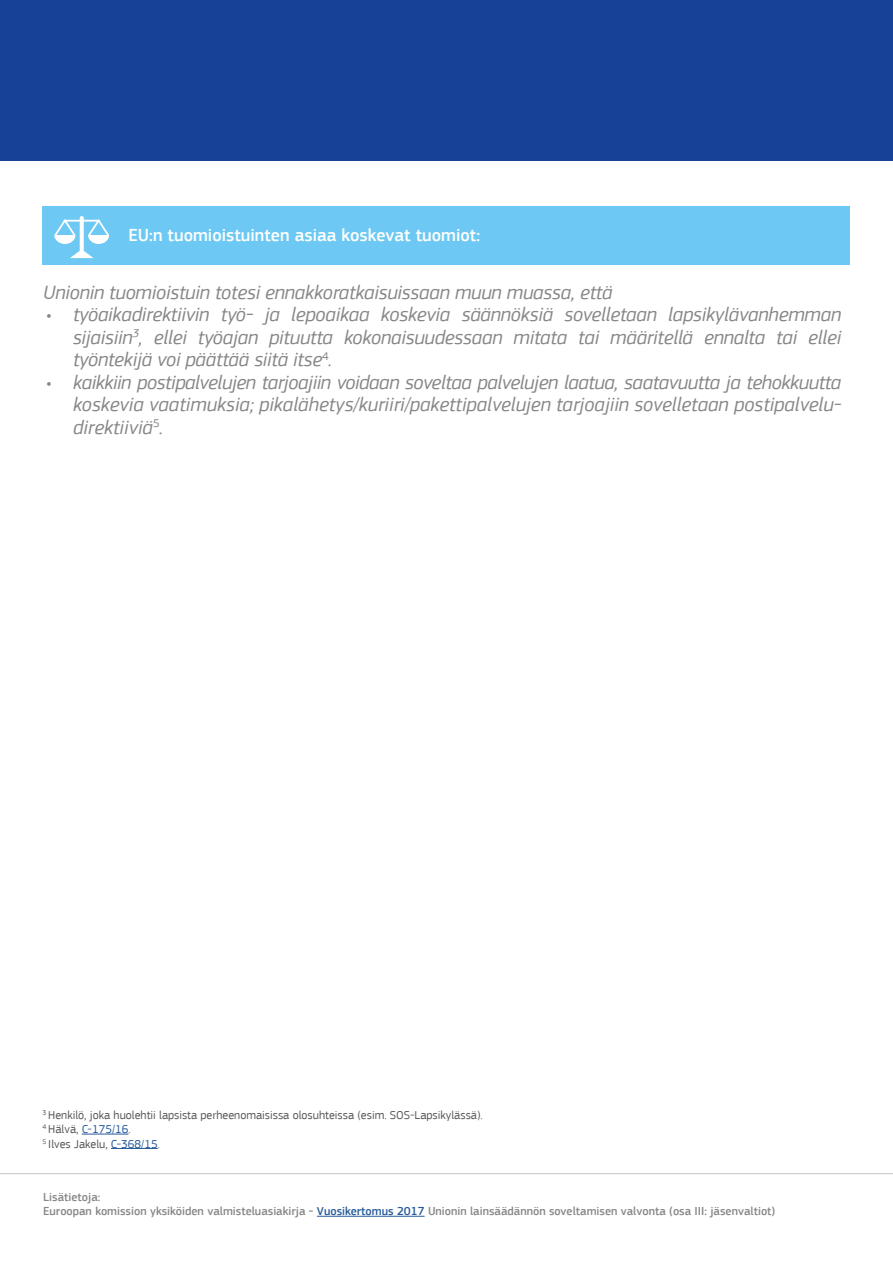
<style>
.page{position:relative;width:893px;height:1263px;background:#fff}
.page>*{position:absolute;margin:0;border:0;box-sizing:border-box;transform-origin:0 0}
.t1{font:italic 20.25px/22.5px "EC Square Sans Pro";letter-spacing:-.01em;color:#878787;text-align:justify}
.t2{font:500 18px "EC Square Sans Pro";color:#fff}
.t3{font:500 12px/14.4px "EC Square Sans Pro";color:#878787}
.t4{font:12px/14.4px "EC Square Sans Pro";color:#575756}
.s1{color:#275b9b}
</style>
<div class="page">
<hr style="left:82px;top:1134px;width:46px;height:1px;background:#275b9b">
<hr style="left:111px;top:1148px;width:47px;height:1px;background:#275b9b">
<hr style="left:0;top:1173px;width:893px;height:1px;background:#c6c6c6">
<div style="left:0;top:0;width:893px;height:160px;background:#164194"></div>
<div style="left:43px;top:207px;width:807px;height:58px;background:#6dc9f3"></div>
<svg style="left:54px;top:216px;width:55px;height:42px"></svg>
<hr style="left:317px;top:1216px;width:108px;height:1px;background:#275b9b">
<p class="t2" style="left:128px;top:225px;width:353px">EU:n tuomioistuinten asiaa koskevat tuomiot:</p>
<p class="t1" style="left:43px;top:281px;width:571px">Unionin tuomioistuin totesi ennakkoratkaisuissaan muun muassa, että</p>
<p class="t1" style="left:73px;top:304px;width:770px;text-indent:-27px">• työaikadirektiivin työ- ja lepoaikaa koskevia säännöksiä sovelletaan lapsikylävanhemman sijaisiin<sup>3</sup>, ellei työajan pituutta kokonaisuudessaan mitata tai määritellä ennalta tai ellei työntekijä voi päättää siitä itse<sup>4</sup>.</p>
<p class="t1" style="left:73px;top:371px;width:770px;text-indent:-27px">• kaikkiin postipalvelujen tarjoajiin voidaan soveltaa palvelujen laatua, saatavuutta ja tehokkuutta koskevia vaatimuksia; pikalähetys/kuriiri/pakettipalvelujen tarjoajiin sovelletaan postipalvelu&shy;direktiiviä<sup>5</sup>.</p>
<p class="t4" style="left:43px;top:1108px;width:442px"><sup>3</sup> Henkilö, joka huolehtii lapsista perheenomaisissa olosuhteissa (esim. SOS-Lapsikylässä).<br><sup>4</sup> Hälvä, <span class="s1">C-175/16</span>.<br><sup>5</sup> Ilves Jakelu, <span class="s1">C-368/15</span>.</p>
<p class="t3" style="left:43px;top:1190px;width:734px">Lisätietoja:<br>Euroopan komission yksiköiden valmisteluasiakirja - <span class="s1">Vuosikertomus 2017</span> Unionin lainsäädännön soveltamisen valvonta (osa III: jäsenvaltiot)</p>
</div>
